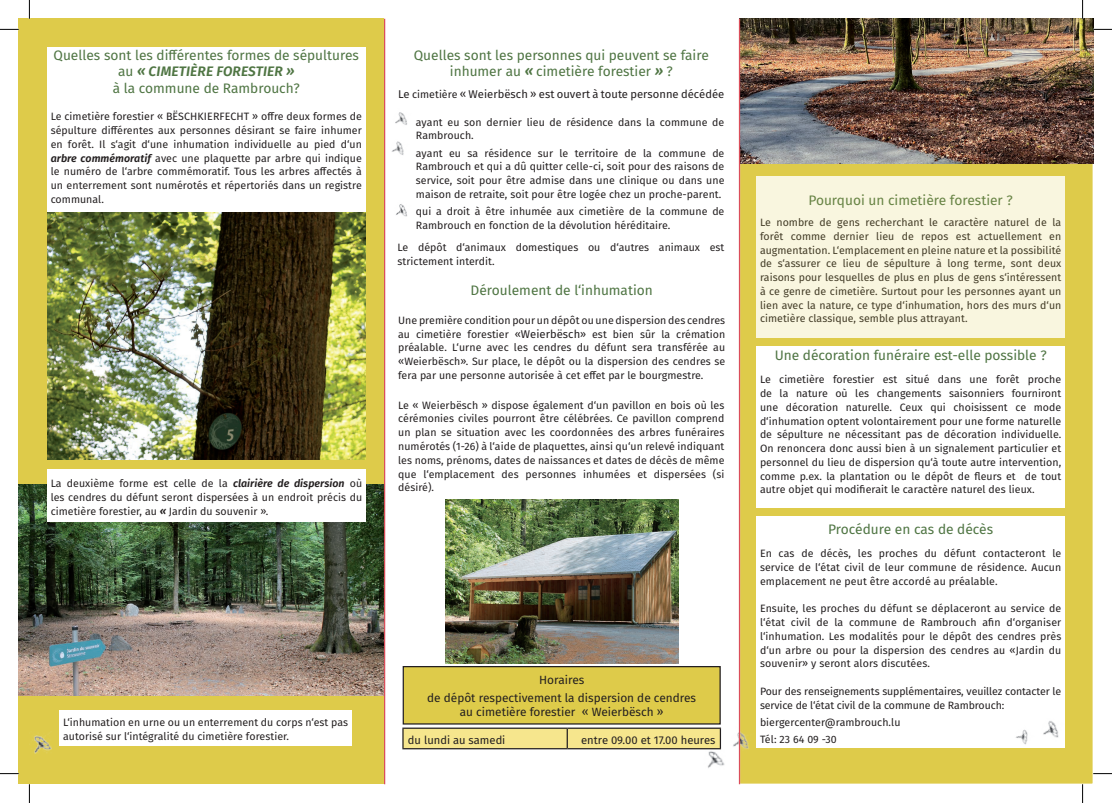
<style>
.page{position:relative;width:1112px;height:803px;background:#fff}
.page>*{position:absolute;margin:0;border:0;box-sizing:border-box;transform-origin:0 0}
.t1{font:13.75px/16.5px "Fira Sans";color:#4f7543;text-align:center}
.t2{font:11.88px/17.8px "Fira Sans";color:#231f20;text-align:center}
.t3{font:11.25px "Fira Sans";color:#231f20}
.t4{font:10.62px/13.8px "Fira Sans";letter-spacing:.005em;color:#231f20;text-align:justify}
.s1{font-weight:600;font-style:italic}
.s2{font-size:10.62px}
.s3{font-size:11.25px}
</style>
<div class="page">
<div style="left:19px;top:19px;width:365px;height:765px;background:#decb4a"></div>
<div style="left:739px;top:150px;width:353px;height:634px;background:#decb4a"></div>
<img style="left:740px;top:19px;width:352px;height:144px">
<div style="left:756px;top:346px;width:308px;height:161px;background:#fff"></div>
<div style="left:756px;top:177px;width:308px;height:161px;background:#f9f6df"></div>
<img style="left:47px;top:165px;width:319px;height:294px">
<div style="left:47px;top:47px;width:318px;height:165px;background:#fff"></div>
<img style="left:445px;top:500px;width:233px;height:163px">
<img style="left:19px;top:485px;width:365px;height:210px">
<div style="left:59px;top:710px;width:292px;height:36px;background:#fff"></div>
<div style="left:47px;top:470px;width:319px;height:52px;background:#fff"></div>
<div style="left:756px;top:516px;width:308px;height:231px;background:#fff"></div>
<img style="left:1008px;top:729px;width:28px;height:19px">
<img style="left:1043px;top:717px;width:22px;height:30px">
<img style="left:708px;top:747px;width:17px;height:21px">
<img style="left:733px;top:726px;width:25px;height:33px">
<img style="left:33px;top:735px;width:19px;height:19px">
<img style="left:395px;top:112px;width:12px;height:13px">
<img style="left:391px;top:141px;width:13px;height:14px">
<img style="left:396px;top:204px;width:11px;height:13px">
<div style="left:402px;top:727px;width:318px;height:23px;background:#afaeae"></div>
<svg style="left:402px;top:666px;width:319px;height:83px;background:#d8c85d"></svg>
<hr style="left:384px;top:19px;width:1px;height:765px;background:#db4e5a">
<hr style="left:738px;top:19px;width:2px;height:765px;background:#db4e5a">
<svg style="left:0;top:29px;width:19px;height:1px"></svg>
<svg style="left:1092px;top:29px;width:19px;height:1px"></svg>
<svg style="left:0;top:773px;width:19px;height:1px"></svg>
<svg style="left:1092px;top:773px;width:19px;height:1px"></svg>
<svg style="left:29px;top:0;width:1px;height:19px"></svg>
<svg style="left:29px;top:784px;width:1px;height:19px"></svg>
<svg style="left:1081px;top:0;width:2px;height:19px"></svg>
<svg style="left:1082px;top:784px;width:1px;height:19px"></svg>
<p class="t1" style="left:53px;top:47px;width:307px">Quelles sont les différentes formes de sépultures au <span class="s1">« CIMETIÈRE FORESTIER »<br></span>à la commune de Rambrouch?</p>
<p class="t4" style="left:51px;top:110px;width:312px">Le cimetière forestier « BËSCHKIERFECHT » offre deux formes de sépulture différentes aux personnes désirant se faire inhumer en forêt. Il s‘agit d‘une inhumation individuelle au pied d‘un <span class="s1">arbre commémoratif</span> avec une plaquette par arbre qui indique le numéro de l‘arbre commémoratif. Tous les arbres affectés à un enterrement sont numérotés et répertoriés dans un registre communal.</p>
<p class="t4" style="left:51px;top:476px;width:313px">La deuxième forme est celle de la <span class="s1">clairière de dispersion</span> où les cendres du défunt seront dispersées à un endroit précis du cimetière forestier, au <span class="s1">«</span> Jardin du souvenir ».</p>
<p class="t4" style="left:63px;top:715px;width:286px">L‘inhumation en urne ou un enterrement du corps n‘est pas autorisé sur l‘intégralité du cimetière forestier.</p>
<p class="t1" style="left:413px;top:47px;width:296px">Quelles sont les personnes qui peuvent se faire inhumer au <span class="s1">«</span> cimetière forestier <span class="s1">»</span> ?</p>
<p class="t3" style="left:398px;top:85px;width:327px">Le <span class="s2">cimetière</span> « Weierbësch » est ouvert à toute personne décédée</p>
<p class="t4" style="left:416px;top:115px;width:310px">ayant eu son dernier lieu de résidence dans la commune de<br>Rambrouch.</p>
<p class="t4" style="left:416px;top:146px;width:310px">ayant eu sa résidence sur le territoire de la commune de Rambrouch et qui a dû quitter celle-ci, soit pour des raisons de service, soit pour être admise dans une clinique ou dans une maison de retraite, soit pour être logée chez un proche-parent.</p>
<p class="t4" style="left:416px;top:204px;width:310px">qui a droit à être inhumée aux cimetière de la commune de<br>Rambrouch en fonction de la dévolution héréditaire.</p>
<p class="t4" style="left:397px;top:241px;width:328px">Le dépôt d‘animaux domestiques ou d‘autres animaux est strictement interdit.</p>
<p class="t1" style="left:470px;top:281px;width:184px">Déroulement de l‘inhumation</p>
<p class="t4" style="left:398px;top:313px;width:328px">Une première condition pour un dépôt ou une dispersion des cendres au cimetière forestier «<span class="s3">Weierbësch</span>» est bien sûr la crémation préalable. L‘urne avec les cendres du défunt sera transférée au «Weierbësch». Sur place, le dépôt ou la dispersion des cendres se fera par une personne autorisée à cet effet par le bourgmestre.</p>
<p class="t4" style="left:398px;top:398px;width:328px">Le « Weierbësch » dispose également d‘un pavillon en bois où les cérémonies civiles pourront être célébrées. Ce pavillon comprend un plan se situation avec les coordonnées des arbres funéraires numérotés (1-26) à l‘aide de plaquettes, ainsi qu‘un relevé indiquant les noms, prénoms, dates de naissances et dates de décès de même que l‘emplacement des personnes inhumées et dispersées (si désiré).</p>
<p class="t2" style="left:427px;top:670px;width:270px">Horaires<br>de dépôt respectivement la dispersion de cendres</p>
<p class="t2" style="left:459px;top:702px;width:205px">au cimetière forestier « Weierbësch »</p>
<p class="t3" style="left:408px;top:731px;width:99px">du lundi au samedi</p>
<p class="t3" style="left:581px;top:731px;width:136px">entre 09.00 et 17.00 heures</p>
<p class="t1" style="left:808px;top:191px;width:206px">Pourquoi un cimetière forestier ?</p>
<p class="t4" style="left:759px;top:215px;width:303px">Le nombre de gens recherchant le caractère naturel de la forêt comme dernier lieu de repos est actuellement en augmentation. L‘emplacement en pleine nature et la possibilité de s‘assurer ce lieu de sépulture à long terme, sont deux raisons pour lesquelles de plus en plus de gens s‘intéressent à ce genre de cimetière. Surtout pour les personnes ayant un lien avec la nature, ce type d‘inhumation, hors des murs d‘un cimetière classique, semble plus attrayant.</p>
<p class="t1" style="left:774px;top:346px;width:273px">Une décoration funéraire est-elle possible ?</p>
<p class="t4" style="left:759px;top:372px;width:303px">Le cimetière forestier est situé dans une forêt proche de la nature où les changements saisonniers fourniront une décoration naturelle. Ceux qui choisissent ce mode d‘inhumation optent volontairement pour une forme naturelle de sépulture ne nécessitant pas de décoration individuelle.<br>On renoncera donc aussi bien à un signalement particulier et personnel du lieu de dispersion qu‘à toute autre intervention, comme p.ex. la plantation ou le dépôt de fleurs et de tout autre objet qui modifierait le caractère naturel des lieux.</p>
<p class="t1" style="left:828px;top:520px;width:166px">Procédure en cas de décès</p>
<p class="t4" style="left:759px;top:546px;width:303px">En cas de décès, les proches du défunt contacteront le service de l‘état civil de leur commune de résidence. Aucun emplacement ne peut être accordé au préalable.</p>
<p class="t4" style="left:759px;top:601px;width:303px">Ensuite, les proches du défunt se déplaceront au service de l‘état civil de la commune de Rambrouch afin d‘organiser l‘inhumation. Les modalités pour le dépôt des cendres près d‘un arbre ou pour la dispersion des cendres au «Jardin du souvenir» y seront alors discutées.</p>
<p class="t4" style="left:759px;top:684px;width:303px">Pour des renseignements supplémentaires, veuillez contacter le service de l‘état civil de la commune de Rambrouch:</p>
<p class="t4" style="left:759px;top:713px;width:142px;line-height:17.2px">biergercenter@rambrouch.lu<br>Tél: 23 64 09 -30</p>
</div>
